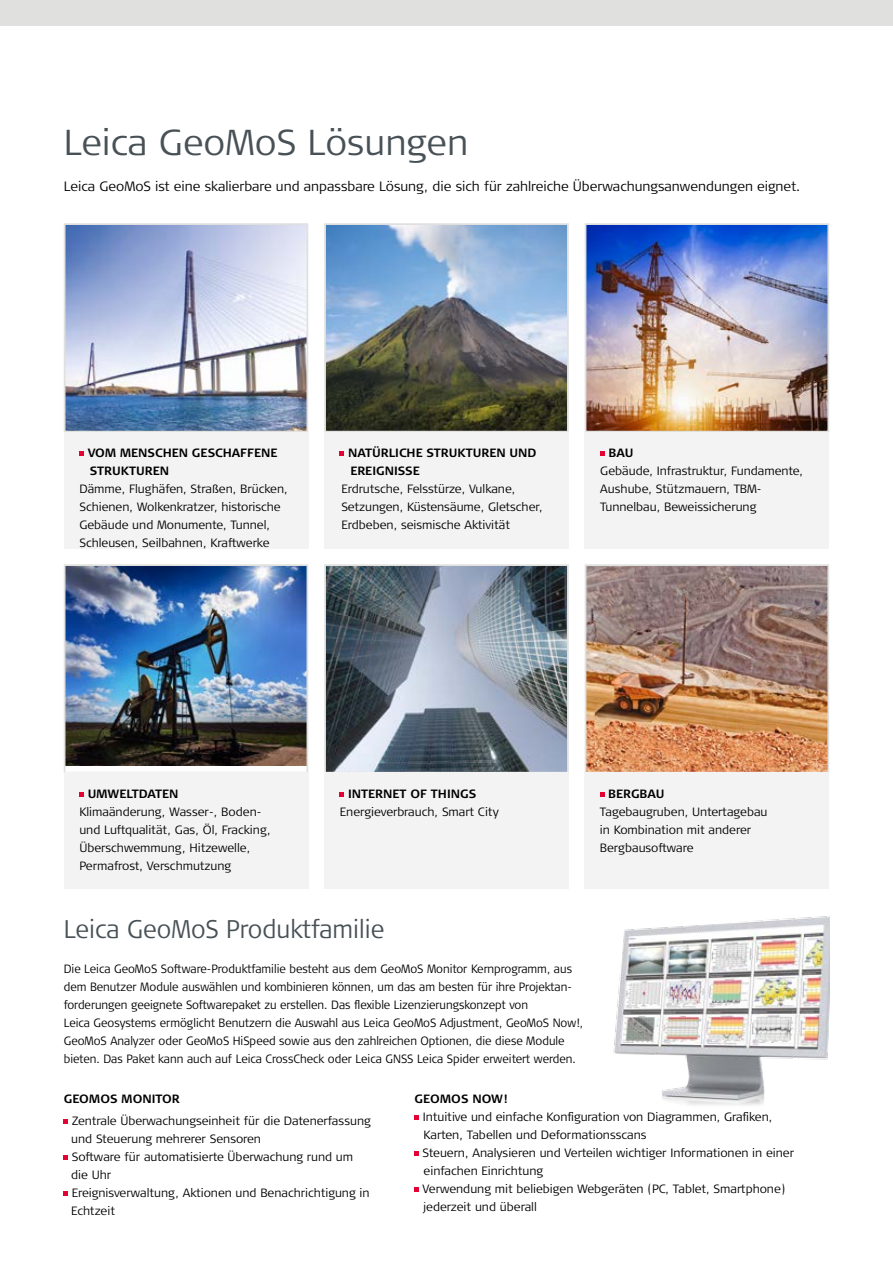
<style>
.page{position:relative;width:893px;height:1263px;background:#fff}
.page>*{position:absolute;margin:0;border:0;box-sizing:border-box;transform-origin:0 0}
.t1{font:300 36px "Signa Column";color:#485156}
.t2{font:300 25.5px "Signa Column";color:#485156;scale:.94 1}
.t3{font:300 13.5px "Signa Column";color:#000}
.t4{font:300 12px/18px "Signa Column";color:#000}
.t5{font:300 12px/18px "Signa Column";color:#000;scale:.94 1}
.t6{font:700 12px/18px "Signa Column";color:#000}
</style>
<div class="page">
<img style="left:588px;top:226px;width:238px;height:203px">
<div style="left:585px;top:223px;width:244px;height:209px;border:2px solid #e0e0df"></div>
<img style="left:588px;top:567px;width:238px;height:203px">
<div style="left:585px;top:564px;width:244px;height:209px;border:2px solid #e0e0df"></div>
<img style="left:67px;top:226px;width:238px;height:203px">
<div style="left:64px;top:223px;width:244px;height:209px;border:2px solid #e0e0df"></div>
<img style="left:67px;top:567px;width:238px;height:198px">
<div style="left:64px;top:564px;width:244px;height:209px;border:2px solid #e0e0df"></div>
<img style="left:327px;top:226px;width:239px;height:203px">
<div style="left:324px;top:223px;width:245px;height:209px;border:2px solid #e0e0df"></div>
<img style="left:327px;top:567px;width:239px;height:203px">
<div style="left:324px;top:564px;width:245px;height:209px;border:2px solid #e0e0df"></div>
<div style="left:0;top:0;width:893px;height:26px;background:#e0e0df"></div>
<div style="left:64px;top:432px;width:244px;height:117px;background:#f3f3f3"></div>
<div style="left:64px;top:772px;width:244px;height:117px;background:#f3f3f3"></div>
<div style="left:325px;top:772px;width:244px;height:117px;background:#f3f3f3"></div>
<div style="left:585px;top:772px;width:244px;height:117px;background:#f3f3f3"></div>
<div style="left:324px;top:432px;width:245px;height:117px;background:#f3f3f3"></div>
<div style="left:585px;top:432px;width:244px;height:117px;background:#f3f3f3"></div>
<img style="left:613px;top:916px;width:216px;height:189px">
<svg style="left:79px;top:452px;width:5px;height:4px"></svg>
<svg style="left:79px;top:793px;width:5px;height:4px"></svg>
<svg style="left:64px;top:1119px;width:4px;height:4px"></svg>
<svg style="left:64px;top:1155px;width:4px;height:4px"></svg>
<svg style="left:64px;top:1191px;width:4px;height:4px"></svg>
<svg style="left:340px;top:452px;width:4px;height:4px"></svg>
<svg style="left:340px;top:793px;width:4px;height:4px"></svg>
<svg style="left:600px;top:793px;width:4px;height:4px"></svg>
<svg style="left:600px;top:452px;width:5px;height:4px"></svg>
<svg style="left:415px;top:1115px;width:4px;height:4px"></svg>
<svg style="left:415px;top:1151px;width:4px;height:4px"></svg>
<svg style="left:415px;top:1187px;width:4px;height:4px"></svg>
<h1 class="t1" style="left:64px;top:119px;width:406px">Leica GeoMoS Lösungen</h1>
<p class="t3" style="left:64px;top:178px;width:738px">Leica GeoMoS ist eine skalierbare und anpassbare Lösung, die sich für zahlreiche Überwachungsanwendungen eignet.</p>
<p class="t6" style="left:88px;top:444px;width:191px">VOM MENSCHEN GESCHAFFENE<br>STRUKTUREN</p>
<p class="t4" style="left:79px;top:480px;width:210px">Dämme, Flughäfen, Straßen, Brücken, Schienen, Wolkenkratzer, historische Gebäude und Monumente, Tunnel, Schleusen, Seilbahnen, Kraftwerke</p>
<p class="t6" style="left:348px;top:444px;width:190px">NATÜRLICHE STRUKTUREN UND<br>EREIGNISSE</p>
<p class="t4" style="left:341px;top:480px;width:203px">Erdrutsche, Felsstürze, Vulkane,<br>Setzungen, Küstensäume, Gletscher,<br>Erdbeben, seismische Aktivität</p>
<p class="t6" style="left:609px;top:444px;width:26px">BAU</p>
<p class="t4" style="left:600px;top:462px;width:204px">Gebäude, Infrastruktur, Fundamente,<br>Aushube, Stützmauern, TBM-<br>Tunnelbau, Beweissicherung</p>
<p class="t6" style="left:88px;top:785px;width:92px">UMWELTDATEN</p>
<p class="t4" style="left:79px;top:803px;width:193px">Klimaänderung, Wasser-, Boden&shy;und Luftqualität, Gas, Öl, Fracking,<br>Überschwemmung, Hitzewelle,<br>Permafrost, Verschmutzung</p>
<p class="t6" style="left:348px;top:785px;width:130px">INTERNET OF THINGS</p>
<p class="t4" style="left:340px;top:803px;width:160px">Energieverbrauch, Smart City</p>
<p class="t6" style="left:608px;top:785px;width:58px">BERGBAU</p>
<p class="t4" style="left:600px;top:803px;width:169px">Tagebaugruben, Untertagebau in Kombination mit anderer<br>Bergbausoftware</p>
<h2 class="t2" style="left:64px;top:912px;width:342px">Leica GeoMoS Produktfamilie</h2>
<p class="t5" style="left:64px;top:960px;width:554px">Die Leica GeoMoS Software-Produktfamilie besteht aus dem GeoMoS Monitor Kernprogramm, aus dem Benutzer Module auswählen und kombinieren können, um das am besten für ihre Projektan&shy;forderungen geeignete Softwarepaket zu erstellen. Das flexible Lizenzierungskonzept von<br>Leica Geosystems ermöglicht Benutzern die Auswahl aus Leica GeoMoS Adjustment, GeoMoS Now!, GeoMoS Analyzer oder GeoMoS HiSpeed sowie aus den zahlreichen Optionen, die diese Module bieten. Das Paket kann auch auf Leica CrossCheck oder Leica GNSS Leica Spider erweitert werden.</p>
<p class="t6" style="left:64px;top:1090px;width:118px">GEOMOS MONITOR</p>
<p class="t4" style="left:71px;top:1112px;width:301px">Zentrale Überwachungseinheit für die Datenerfassung und Steuerung mehrerer Sensoren<br>Software für automatisierte Überwachung rund um die Uhr<br>Ereignisverwaltung, Aktionen und Benachrichtigung in Echtzeit</p>
<p class="t6" style="left:415px;top:1090px;width:94px">GEOMOS NOW!</p>
<p class="t4" style="left:423px;top:1108px;width:373px">Intuitive und einfache Konfiguration von Diagrammen, Grafiken, Karten, Tabellen und Deformationsscans<br>Steuern, Analysieren und Verteilen wichtiger Informationen in einer einfachen Einrichtung<br>Verwendung mit beliebigen Webgeräten (PC, Tablet, Smartphone) jederzeit und überall</p>
</div>
